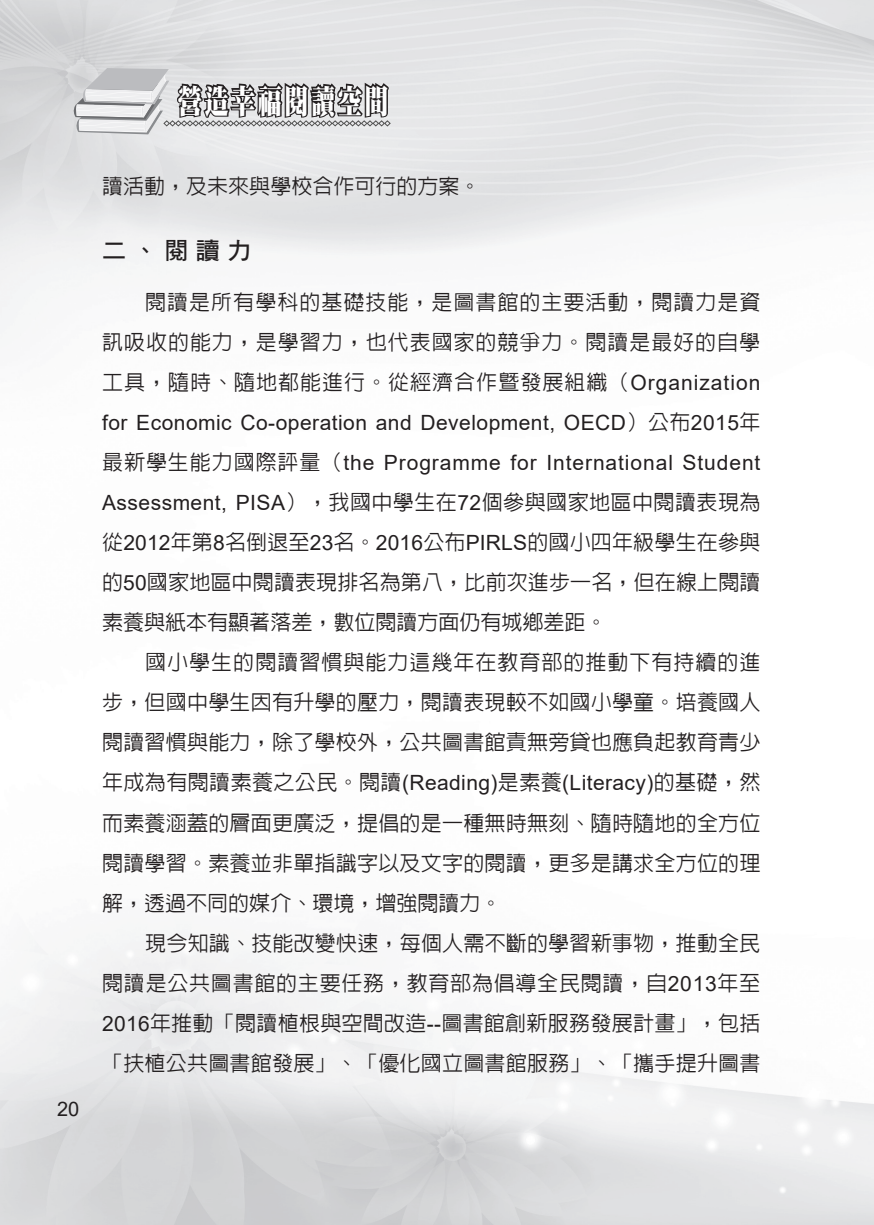
<style>
.page{position:relative;width:874px;height:1225px;background:#fff}
.page>*{position:absolute;margin:0;border:0;box-sizing:border-box;transform-origin:0 0}
.t1{font:33px "DF Ming Std W12";letter-spacing:.1em;color:#fff;scale:.73 1}
.一{font:24px "DF Hei Std W7";color:#231f20}
.內文{font:500 21px/40px "Lin Gothic";letter-spacing:.01em;color:#231f20;text-align:justify}
.t2{font:20px "Arial";color:#231f20}
.s1{font-family:"Arial";font-weight:400}
</style>
<div class="page">
<svg style="left:72px;top:68px;width:318px;height:66px;background:#ababac"></svg>
<h1 class="t1" style="left:178px;top:83px;width:290px">營造幸福閱讀空間</h1>
<p class="t2" style="left:57px;top:1094px;width:24px">20</p>
<p class="內文" style="left:102px;top:166px;width:380px">讀活動，及未來與學校合作可行的方案。</p>
<p class="一" style="left:102px;top:237px;width:150px">二、閱讀力</p>
<p class="內文" style="left:102px;top:282px;width:659px;text-indent:43px">閱讀是所有學科的基礎技能，是圖書館的主要活動，閱讀力是資訊吸收的能力，是學習力，也代表國家的競爭力。閱讀是最好的自學工具，隨時、隨地都能進行。從經濟合作暨發展組織（<span class="s1">Organization for Economic Co-operation and Development, OECD</span>）公布<span class="s1">2015</span>年最新學生能力國際評量（<span class="s1">the Programme for International Student Assessment, PISA</span>），我國中學生在<span class="s1">72</span>個參與國家地區中閱讀表現為從<span class="s1">2012</span>年第<span class="s1">8</span>名倒退至<span class="s1">23</span>名。<span class="s1">2016</span>公布<span class="s1">PIRLS</span>的國小四年級學生在參與的<span class="s1">50</span>國家地區中閱讀表現排名為第八，比前次進步一名，但在線上閱讀素養與紙本有顯著落差，數位閱讀方面仍有城鄉差距。</p>
<p class="內文" style="left:102px;top:642px;width:659px;text-indent:43px">國小學生的閱讀習慣與能力這幾年在教育部的推動下有持續的進步，但國中學生因有升學的壓力，閱讀表現較不如國小學童。培養國人閱讀習慣與能力，除了學校外，公共圖書館責無旁貸也應負起教育青少年成為有閱讀素養之公民。閱讀<span class="s1">(Reading)</span>是素養<span class="s1">(Literacy)</span>的基礎，然而素養涵蓋的層面更廣泛，提倡的是一種無時無刻、隨時隨地的全方位閱讀學習。素養並非單指識字以及文字的閱讀，更多是講求全方位的理解，透過不同的媒介、環境，增強閱讀力。</p>
<p class="內文" style="left:102px;top:922px;width:659px;text-indent:43px">現今知識、技能改變快速，每個人需不斷的學習新事物，推動全民閱讀是公共圖書館的主要任務，教育部為倡導全民閱讀，自<span class="s1">2013</span>年至<span class="s1">2016</span>年推動「閱讀植根與空間改造<span class="s1">--</span>圖書館創新服務發展計畫」，包括「扶植公共圖書館發展」、「優化國立圖書館服務」、「攜手提升圖書</p>
</div>
